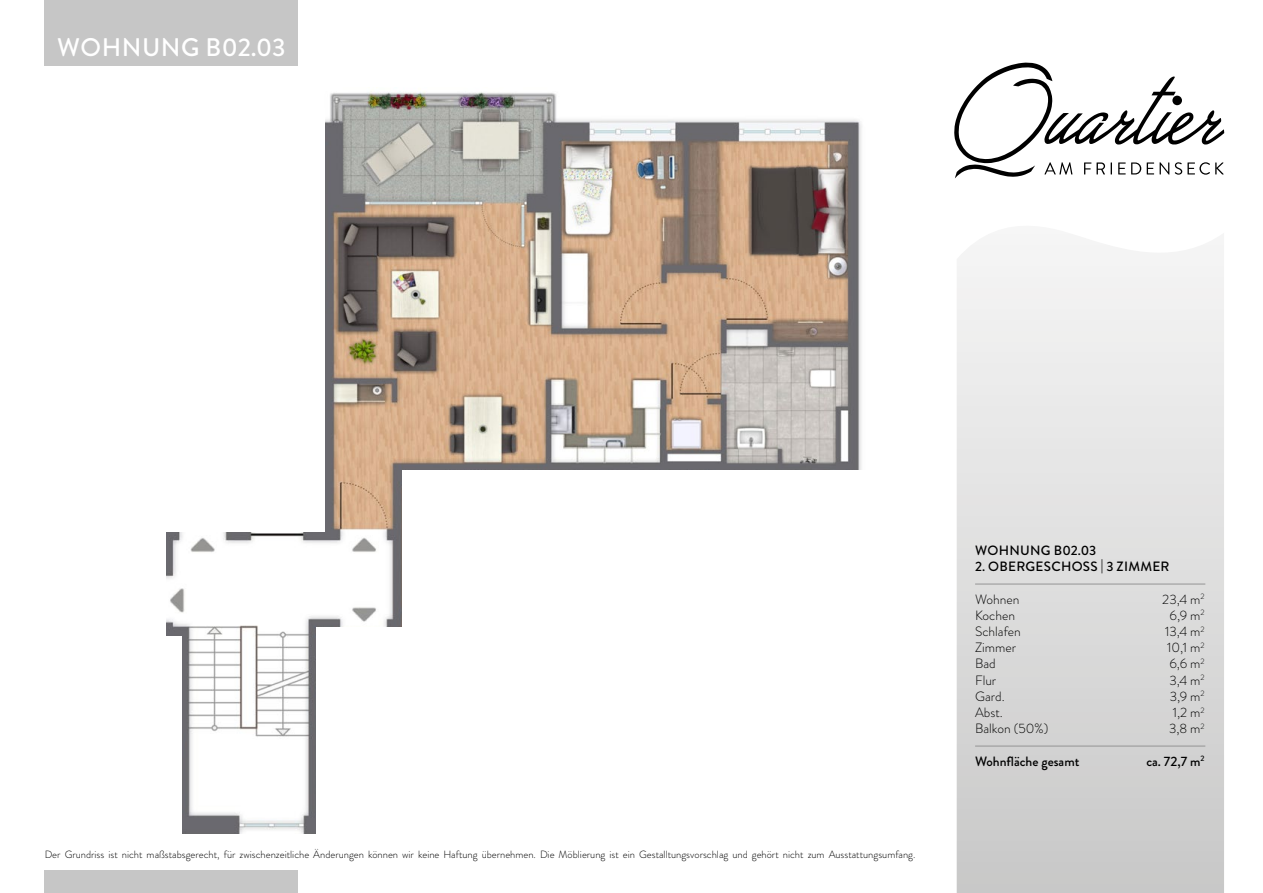
<style>
.page{position:relative;width:1263px;height:893px;background:#fff}
.page>*{position:absolute;margin:0;border:0;box-sizing:border-box;transform-origin:0 0}
.t1{font:500 25.5px "Brandon Grotesque";letter-spacing:.02em;color:#fff}
.t2{font:300 13.5px "Brandon Grotesque";color:#000}
.t3{font:500 13.5px "Brandon Grotesque";letter-spacing:.02em;color:#000}
.t4{font:500 13.5px "Brandon Grotesque";color:#000}
.t5{font:300 10.5px "Brandon Grotesque";color:#000}
</style>
<div class="page">
<svg style="left:954px;top:62px;width:270px;height:116px"></svg>
<svg style="left:957px;top:245px;width:267px;height:648px;background:#dedede"></svg>
<div style="left:45px;top:0;width:253px;height:65px;background:#c6c6c6"></div>
<div style="left:45px;top:870px;width:253px;height:23px;background:#c6c6c6"></div>
<hr style="left:975px;top:584px;width:230px;height:1px;background:#949494">
<hr style="left:975px;top:746px;width:230px;height:1px;background:#949494">
<img style="left:166px;top:91px;width:696px;height:742px">
<div style="left:402px;top:470px;width:487px;height:211px;background:#fff"></div>
<div style="left:316px;top:627px;width:573px;height:211px;background:#fff"></div>
<div style="left:119px;top:636px;width:62px;height:203px;background:#fff"></div>
<div style="left:119px;top:108px;width:205px;height:423px;background:#fff"></div>
<h1 class="t1" style="left:57px;top:30px;width:230px">WOHNUNG B02.03</h1>
<p class="t5" style="left:45px;top:847px;width:872px">Der Grundriss ist nicht maßstabsgerecht, für zwischenzeitliche Änderungen können wir keine Haftung übernehmen. Die Möblierung ist ein Gestalltungsvorschlag und gehört nicht zum Ausstattungsumfang.</p>
<p class="t3" style="left:975px;top:541px;width:123px">WOHNUNG B02.03</p>
<p class="t3" style="left:975px;top:557px;width:196px">2. OBERGESCHOSS | 3 ZIMMER</p>
<p class="t2" style="left:975px;top:590px;width:46px">Wohnen</p>
<p class="t2" style="left:1162px;top:590px;width:44px">23,4 m<sup>2</sup></p>
<p class="t2" style="left:975px;top:606px;width:42px">Kochen</p>
<p class="t2" style="left:1169px;top:606px;width:37px">6,9 m<sup>2</sup></p>
<p class="t2" style="left:975px;top:622px;width:47px">Schlafen</p>
<p class="t2" style="left:1165px;top:622px;width:41px">13,4 m<sup>2</sup></p>
<p class="t2" style="left:975px;top:638px;width:42px">Zimmer</p>
<p class="t2" style="left:1167px;top:638px;width:39px">10,1 m<sup>2</sup></p>
<p class="t2" style="left:975px;top:655px;width:22px">Bad</p>
<p class="t2" style="left:1169px;top:655px;width:37px">6,6 m<sup>2</sup></p>
<p class="t2" style="left:975px;top:671px;width:23px">Flur</p>
<p class="t2" style="left:1169px;top:671px;width:37px">3,4 m<sup>2</sup></p>
<p class="t2" style="left:975px;top:687px;width:31px">Gard.</p>
<p class="t2" style="left:1170px;top:687px;width:36px">3,9 m<sup>2</sup></p>
<p class="t2" style="left:975px;top:703px;width:29px">Abst.</p>
<p class="t2" style="left:1173px;top:703px;width:33px">1,2 m<sup>2</sup></p>
<p class="t2" style="left:975px;top:719px;width:75px">Balkon (50%)</p>
<p class="t2" style="left:1169px;top:719px;width:37px">3,8 m<sup>2</sup></p>
<p class="t4" style="left:975px;top:752px;width:106px">Wohnfläche gesamt</p>
<p class="t3" style="left:1146px;top:752px;width:60px">ca. 72,7 m<sup>2</sup></p>
</div>
